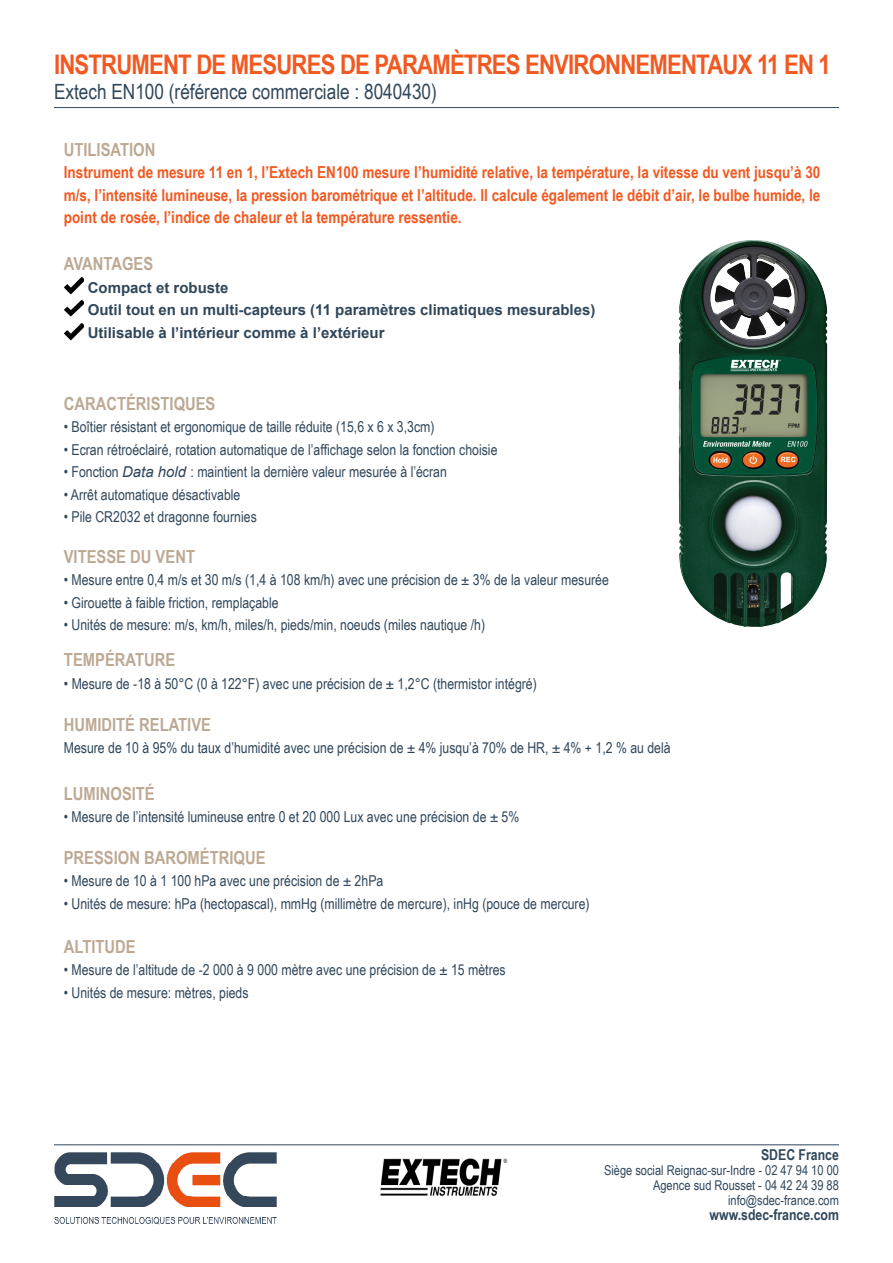
<style>
.page{position:relative;width:893px;height:1263px;background:#fff}
.page>*{position:absolute;margin:0;border:0;box-sizing:border-box;transform-origin:0 0}
.t1{font:700 27px "Arial Narrow";letter-spacing:-.03em;color:#f15921}
.t2{font:21px "Arial Narrow";color:#30475b}
.t3{font:700 18px "Arial Narrow";color:#bda993}
.t4{font:700 16.5px/22.5px "Arial Narrow";color:#f15921;text-align:justify}
.t5{font:15px "Arial Narrow";color:#30475b}
.t6{font:700 15px/22.5px "Arial";color:#30475b}
.t7{font:700 15px "Arial Narrow";color:#30475b}
.t8{font:13.5px/15px "Arial Narrow";color:#30475b;text-align:right}
.s1{font-family:"Arial";font-style:italic}
</style>
<div class="page">
<img style="left:54px;top:1145px;width:238px;height:80px">
<hr style="left:54px;top:1144px;width:785px;height:1px;background:#314759">
<hr style="left:54px;top:107px;width:785px;height:1px;background:#37495d">
<img style="left:380px;top:1158px;width:128px;height:38px">
<img style="left:65px;top:276px;width:19px;height:19px">
<img style="left:65px;top:299px;width:19px;height:18px">
<img style="left:65px;top:322px;width:19px;height:19px">
<img style="left:678px;top:240px;width:149px;height:387px">
<h1 class="t1" style="left:54px;top:44px;width:778px">INSTRUMENT DE MESURES DE PARAMÈTRES ENVIRONNEMENTAUX 11 EN 1</h1>
<h2 class="t2" style="left:54px;top:76px;width:384px">Extech EN100 (référence commerciale : 8040430)</h2>
<p class="t3" style="left:64px;top:136px;width:93px">UTILISATION</p>
<p class="t4" style="left:64px;top:160px;width:758px">Instrument de mesure 11 en 1, l’Extech EN100 mesure l’humidité relative, la température, la vitesse du vent jusqu’à 30 m/s, l’intensité lumineuse, la pression barométrique et l’altitude. Il calcule également le débit d’air, le bulbe humide, le point de rosée, l’indice de chaleur et la température ressentie.</p>
<p class="t3" style="left:64px;top:250px;width:91px">AVANTAGES</p>
<p class="t6" style="left:88px;top:277px;width:509px">Compact et robuste<br>Outil tout en un multi-capteurs (11 paramètres climatiques mesurables)<br>Utilisable à l’intérieur comme à l’extérieur</p>
<p class="t3" style="left:64px;top:390px;width:153px">CARACTÉRISTIQUES</p>
<p class="t5" style="left:64px;top:416px;width:372px">• Boîtier résistant et ergonomique de taille réduite (15,6 x 6 x 3,3cm)</p>
<p class="t5" style="left:64px;top:438px;width:435px">• Ecran rétroéclairé, rotation automatique de l’affichage selon la fonction choisie</p>
<p class="t5" style="left:64px;top:461px;width:385px">• Fonction <span class="s1">Data hold</span> : maintient la dernière valeur mesurée à l’écran</p>
<p class="t5" style="left:64px;top:483px;width:178px">• Arrêt automatique désactivable</p>
<p class="t5" style="left:64px;top:506px;width:195px">• Pile CR2032 et dragonne fournies</p>
<p class="t3" style="left:64px;top:543px;width:133px">VITESSE DU VENT</p>
<p class="t5" style="left:64px;top:569px;width:547px">• Mesure entre 0,4 m/s et 30 m/s (1,4 à 108 km/h) avec une précision de ± 3% de la valeur mesurée</p>
<p class="t5" style="left:64px;top:592px;width:216px">• Girouette à faible friction, remplaçable</p>
<p class="t5" style="left:64px;top:614px;width:423px">• Unités de mesure: m/s, km/h, miles/h, pieds/min, noeuds (miles nautique /h)</p>
<p class="t3" style="left:64px;top:646px;width:113px">TEMPÉRATURE</p>
<p class="t5" style="left:64px;top:672px;width:474px">• Mesure de -18 à 50°C (0 à 122°F) avec une précision de ± 1,2°C (thermistor intégré)</p>
<p class="t3" style="left:64px;top:711px;width:149px">HUMIDITÉ RELATIVE</p>
<p class="t5" style="left:64px;top:737px;width:608px">Mesure de 10 à 95% du taux d’humidité avec une précision de ± 4% jusqu’à 70% de HR, ± 4% + 1,2 % au delà</p>
<p class="t3" style="left:64px;top:780px;width:93px">LUMINOSITÉ</p>
<p class="t5" style="left:64px;top:806px;width:457px">• Mesure de l’intensité lumineuse entre 0 et 20 000 Lux avec une précision de ± 5%</p>
<p class="t3" style="left:64px;top:844px;width:203px">PRESSION BAROMÉTRIQUE</p>
<p class="t5" style="left:64px;top:870px;width:321px">• Mesure de 10 à 1 100 hPa avec une précision de ± 2hPa</p>
<p class="t5" style="left:64px;top:892px;width:527px">• Unités de mesure: hPa (hectopascal), mmHg (millimètre de mercure), inHg (pouce de mercure)</p>
<p class="t3" style="left:64px;top:933px;width:73px">ALTITUDE</p>
<p class="t5" style="left:64px;top:959px;width:443px">• Mesure de l’altitude de -2 000 à 9 000 mètre avec une précision de ± 15 mètres</p>
<p class="t5" style="left:64px;top:981px;width:186px">• Unités de mesure: mètres, pieds</p>
<p class="t7" style="left:761px;top:1144px;width:79px">SDEC France</p>
<p class="t8" style="left:604px;top:1163px;width:236px">Siège social Reignac-sur-Indre - 02 47 94 10 00<br>Agence sud Rousset - 04 42 24 39 88 info@sdec-france.com</p>
<p class="t7" style="left:709px;top:1204px;width:131px">www.sdec-france.com</p>
</div>
